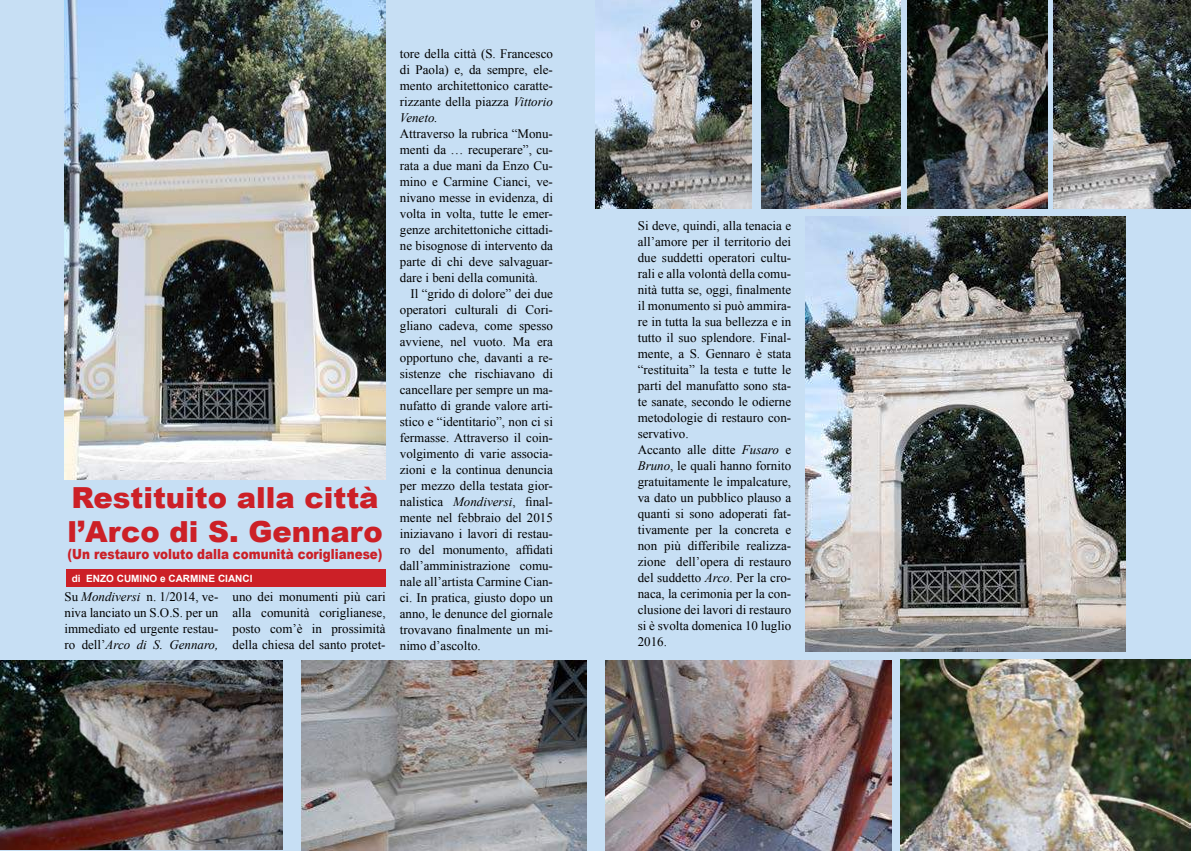
<style>
.page{position:relative;width:1191px;height:851px;background:#fff}
.page>*{position:absolute;margin:0;border:0;box-sizing:border-box;transform-origin:0 0}
.t1{font:900 29px/34.8px "Arial";color:#cc2027}
.t2{font:900 14px "Arial";color:#cc2027;scale:.85 1}
.t3{font:13px/16px "Times New Roman";color:#000;text-align:justify}
.t4{font:700 10px "Arial";color:#fff}
.s1{font-style:italic}
</style>
<div class="page">
<div style="left:0;top:0;width:595px;height:850px;background:#c7dff4"></div>
<img style="left:64px;top:0;width:322px;height:479px">
<div style="left:595px;top:0;width:596px;height:850px;background:#c7dff4"></div>
<img style="left:595px;top:0;width:157px;height:208px">
<img style="left:1053px;top:0;width:138px;height:209px">
<img style="left:0;top:660px;width:282px;height:189px">
<img style="left:907px;top:0;width:140px;height:209px">
<img style="left:901px;top:659px;width:289px;height:191px">
<img style="left:761px;top:0;width:140px;height:209px">
<img style="left:605px;top:660px;width:286px;height:190px">
<img style="left:301px;top:660px;width:285px;height:190px">
<div style="left:66px;top:569px;width:320px;height:18px;background:#cc2027"></div>
<img style="left:805px;top:216px;width:320px;height:435px">
<h1 class="t1" style="left:67px;top:479px;width:317px">Restituito alla città l’Arco di S. Gennaro</h1>
<p class="t2" style="left:68px;top:544px;width:372px">(Un restauro voluto dalla comunità coriglianese)</p>
<p class="t3" style="left:232px;top:588px;width:155px">uno dei monumenti più cari alla comunità coriglianese, posto com’è in prossimità della chiesa del santo protet-</p>
<p class="t4" style="left:72px;top:571px;width:29px">DI ENZO</p>
<p class="t4" style="left:117px;top:571px;width:15px">CUMINO</p>
<p class="t4" style="left:160px;top:571px;width:24px">E CARMINE</p>
<p class="t4" style="left:218px;top:571px;width:14px">CIANCI</p>
<p class="t3" style="left:64px;top:588px;width:155px">Su <span class="s1">Mondiversi</span> n. 1/2014, ve&shy;niva lanciato un S.O.S. per un immediato ed urgente restau&shy;ro dell’<span class="s1">Arco di S. Gennaro,</span></p>
<p class="t3" style="left:400px;top:45px;width:155px">tore della città (S. Francesco di Paola) e, da sempre, ele&shy;mento architettonico caratte&shy;rizzante della piazza <span class="s1">Vittorio Veneto.</span></p>
<p class="t3" style="left:400px;top:125px;width:155px">Attraverso la rubrica “Monu&shy;menti da … recuperare”, cu&shy;rata a due mani da Enzo Cu&shy;mino e Carmine Cianci, ve&shy;nivano messe in evidenza, di volta in volta, tutte le emer&shy;genze architettoniche cittadi&shy;ne bisognose di intervento da parte di chi deve salvaguar&shy;dare i beni della comunità.</p>
<p class="t3" style="left:400px;top:285px;width:155px;text-indent:11px">Il “grido di dolore” dei due operatori culturali di Cori&shy;gliano cadeva, come spesso avviene, nel vuoto. Ma era opportuno che, davanti a re&shy;sistenze che rischiavano di cancellare per sempre un ma&shy;nufatto di grande valore arti&shy;stico e “identitario”, non ci si fermasse. Attraverso il coin&shy;volgimento di varie associa&shy;zioni e la continua denuncia per mezzo della testata gior&shy;nalistica <span class="s1">Mondiversi</span>, final&shy;mente nel febbraio del 2015 iniziavano i lavori di restau&shy;ro del monumento, affidati dall’amministrazione comu&shy;nale all’artista Carmine Cian&shy;ci. In pratica, giusto dopo un anno, le denunce del giornale trovavano finalmente un mi&shy;nimo d’ascolto.</p>
<p class="t3" style="left:638px;top:217px;width:155px;text-align:left">Si deve, quindi, alla tenacia e all’amore per il territorio dei due suddetti operatori cultu&shy;rali e alla volontà della comu&shy;nità tutta se, oggi, finalmente il monumento si può ammira&shy;re in tutta la sua bellezza e in tutto il suo splendore. Final&shy;mente, a S. Gennaro è stata “restituita” la testa e tutte le parti del manufatto sono sta&shy;te sanate, secondo le odierne metodologie di restauro con&shy;servativo.<br>Accanto alle ditte <span class="s1">Fusaro</span> e<br><span class="s1">Bruno</span>, le quali hanno fornito gratuitamente le impalcature, va dato un pubblico plauso a quanti si sono adoperati fat&shy;tivamente per la concreta e non più differibile realizza&shy;zione dell’opera di restauro del suddetto <span class="s1">Arco</span>. Per la cro&shy;naca, la cerimonia per la con&shy;clusione dei lavori di restauro si è svolta domenica 10 luglio<br>2016.</p>
</div>
